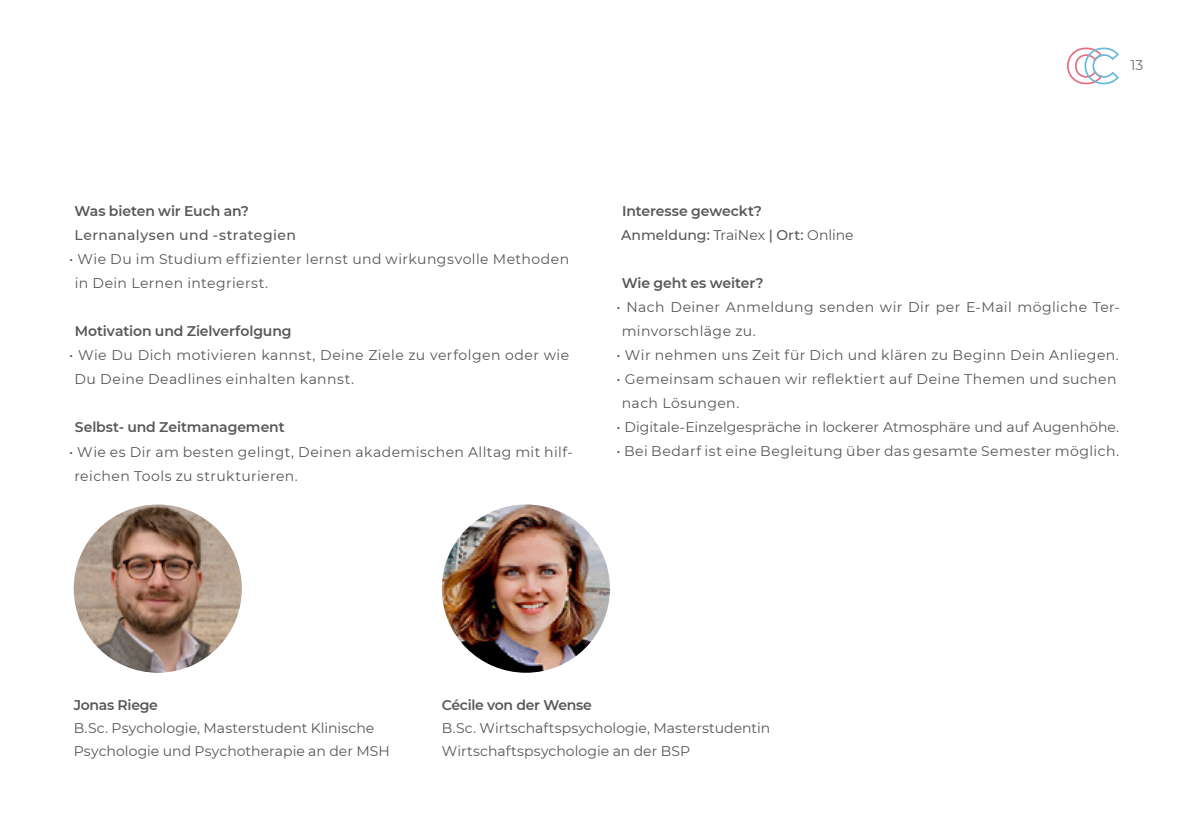
<style>
.page{position:relative;width:1191px;height:840px;background:#fff}
.page>*{position:absolute;margin:0;border:0;box-sizing:border-box;transform-origin:0 0}
.t1{font:14px/24px "Montserrat";letter-spacing:.025em;color:#575756}
.t2{font:600 14px/24px "Montserrat";letter-spacing:-.005em;color:#575756}
.t3{font:14px/22.6px "Montserrat";letter-spacing:.005em;color:#575756}
.t4{font:14px "Montserrat";color:#575756}
.t5{font:500 14px "Montserrat";letter-spacing:.03em;color:#575756}
.t6{font:14px "Montserrat";color:#706f6f}
.s1{font-weight:500}
.s2{font-weight:400}
</style>
<div class="page">
<svg style="left:1067px;top:47px;width:52px;height:37px"></svg>
<img style="left:442px;top:504px;width:168px;height:168px;border-radius:84px">
<img style="left:74px;top:504px;width:168px;height:168px;border-radius:84px">
<p class="t6" style="left:1130px;top:56px;width:14px">13</p>
<p class="t2" style="left:74px;top:198px;width:176px">Was bieten wir Euch an?</p>
<p class="t5" style="left:75px;top:225px;width:223px">Lernanalysen und -strategien</p>
<p class="t1" style="left:75px;top:247px;width:496px;text-indent:-5px">• Wie Du im Studium effizienter lernst und wirkungsvolle Methoden in Dein Lernen integrierst.</p>
<p class="t2" style="left:75px;top:318px;width:218px">Motivation und Zielverfolgung</p>
<p class="t1" style="left:75px;top:343px;width:496px;text-indent:-5px">• Wie Du Dich motivieren kannst, Deine Ziele zu verfolgen oder wie<br>Du Deine Deadlines einhalten kannst.</p>
<p class="t2" style="left:75px;top:414px;width:211px">Selbst- und Zeitmanagement</p>
<p class="t1" style="left:74px;top:439px;width:500px;text-indent:-5px">• Wie es Dir am besten gelingt, Deinen akademischen Alltag mit hilf&shy;reichen Tools zu strukturieren.</p>
<p class="t2" style="left:621px;top:198px;width:234px">Interesse geweckt?<br><span class="s1">Anmeldung:</span> <span class="s2">TraiNex</span> <span class="s1">| Ort:</span> <span class="s2">Online</span></p>
<p class="t2" style="left:621px;top:270px;width:143px">Wie geht es weiter?</p>
<p class="t1" style="left:622px;top:295px;width:500px;text-indent:-5px">• Nach Deiner Anmeldung senden wir Dir per E-Mail mögliche Ter&shy;minvorschläge zu.</p>
<p class="t1" style="left:616px;top:343px;width:504px">• Wir nehmen uns Zeit für Dich und klären zu Beginn Dein Anliegen.</p>
<p class="t1" style="left:622px;top:367px;width:496px;text-indent:-5px">• Gemeinsam schauen wir reflektiert auf Deine Themen und suchen nach Lösungen.</p>
<p class="t4" style="left:616px;top:417px;width:504px">• Digitale-Einzelgespräche in lockerer Atmosphäre und auf Augenhöhe.</p>
<p class="t1" style="left:616px;top:438px;width:504px">• Bei Bedarf ist eine Begleitung über das gesamte Semester möglich.</p>
<p class="t2" style="left:74px;top:692px;width:86px">Jonas Riege</p>
<p class="t3" style="left:74px;top:715px;width:318px">B.Sc. Psychologie, Masterstudent Klinische<br>Psychologie und Psychotherapie an der MSH</p>
<p class="t2" style="left:442px;top:692px;width:151px">Cécile von der Wense</p>
<p class="t3" style="left:442px;top:715px;width:330px">B.Sc. Wirtschaftspsychologie, Masterstudentin<br>Wirtschaftspsychologie an der BSP</p>
</div>
